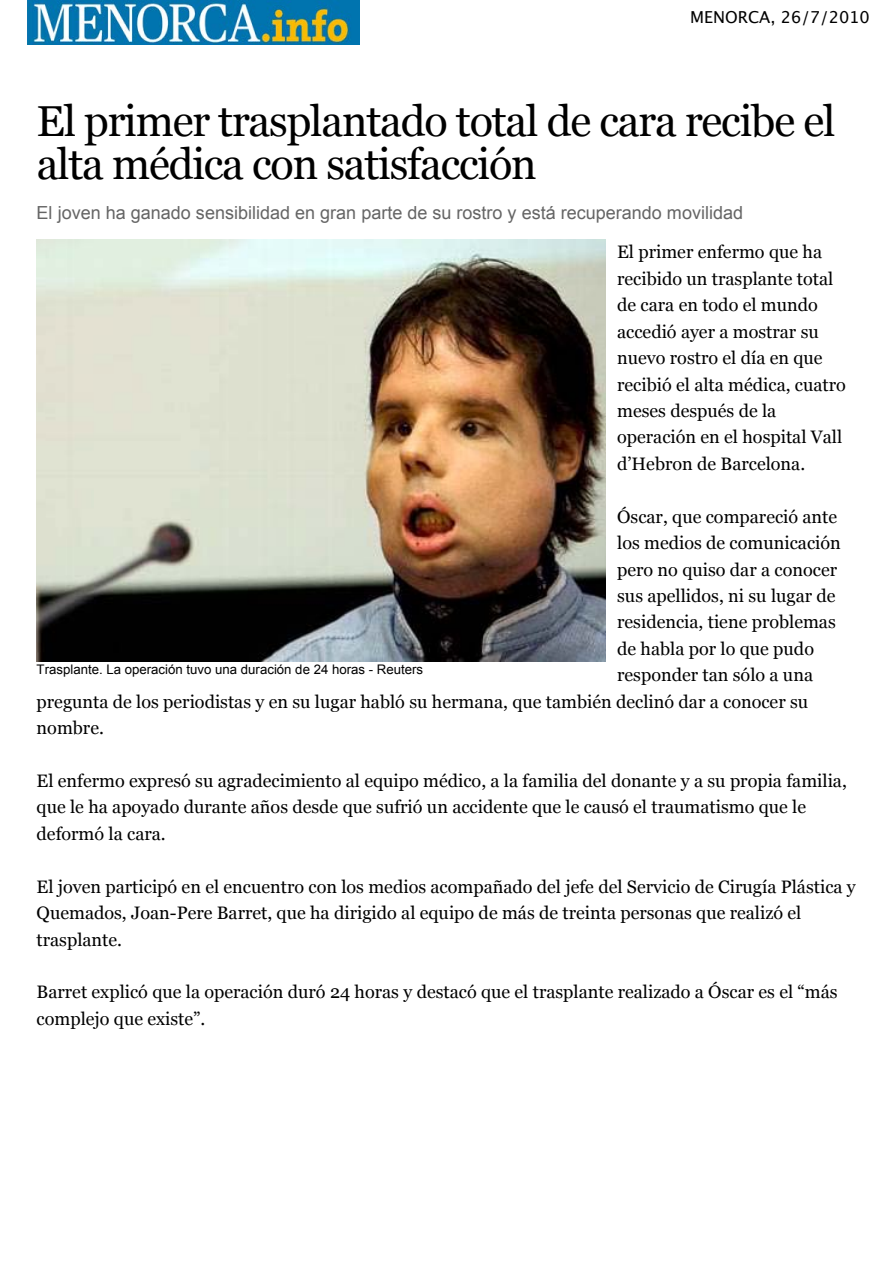
<style>
.page{position:relative;width:893px;height:1263px;background:#fff}
.page>*{position:absolute;margin:0;border:0;box-sizing:border-box;transform-origin:0 0}
.t1{font:43.2px/43.2px "Georgia";letter-spacing:-.025em;color:#000}
.t2{font:18px/26.4px "Georgia";color:#000}
.t3{font:18px "Arial";color:#656565}
.t4{font:16.5px "Lucida Grande";color:#000}
.t5{font:13.2px "Arial";color:#000}
</style>
<div class="page">
<img style="left:37px;top:239px;width:568px;height:423px">
<img style="left:27px;top:0;width:332px;height:44px">
<p class="t4" style="left:690px;top:8px;width:181px">MENORCA, 26/7/2010</p>
<h1 class="t1" style="left:37px;top:99px;width:800px">El primer trasplantado total de cara recibe el alta médica con satisfacción</h1>
<p class="t3" style="left:37px;top:201px;width:708px">El joven ha ganado sensibilidad en gran parte de su rostro y está recuperando movilidad</p>
<p class="t2" style="left:617px;top:239px;width:230px">El primer enfermo que ha recibido un trasplante total de cara en todo el mundo accedió ayer a mostrar su nuevo rostro el día en que recibió el alta médica, cuatro meses después de la operación en el hospital Vall d’Hebron de Barcelona.</p>
<p class="t2" style="left:617px;top:503px;width:221px">Óscar, que compareció ante</p>
<p class="t2" style="left:617px;top:530px;width:225px">los medios de comunicación</p>
<p class="t2" style="left:617px;top:556px;width:221px">pero no quiso dar a conocer</p>
<p class="t2" style="left:617px;top:583px;width:220px">sus apellidos, ni su lugar de</p>
<p class="t2" style="left:617px;top:609px;width:220px">residencia, tiene problemas</p>
<p class="t2" style="left:617px;top:635px;width:198px">de habla por lo que pudo</p>
<p class="t2" style="left:617px;top:662px;width:197px">responder tan sólo a una</p>
<p class="t2" style="left:37px;top:688px;width:773px">pregunta de los periodistas y en su lugar habló su hermana, que también declinó dar a conocer su</p>
<p class="t2" style="left:37px;top:715px;width:69px">nombre.</p>
<p class="t2" style="left:37px;top:768px;width:811px">El enfermo expresó su agradecimiento al equipo médico, a la familia del donante y a su propia familia, que le ha apoyado durante años desde que sufrió un accidente que le causó el traumatismo que le deformó la cara.</p>
<p class="t2" style="left:37px;top:873px;width:820px">El joven participó en el encuentro con los medios acompañado del jefe del Servicio de Cirugía Plástica y<br>Quemados, Joan-Pere Barret, que ha dirigido al equipo de más de treinta personas que realizó el trasplante.</p>
<p class="t2" style="left:37px;top:979px;width:802px">Barret explicó que la operación duró 24 horas y destacó que el trasplante realizado a Óscar es el “más complejo que existe”.</p>
<p class="t5" style="left:37px;top:661px;width:388px">Trasplante. La operación tuvo una duración de 24 horas - Reuters</p>
</div>
